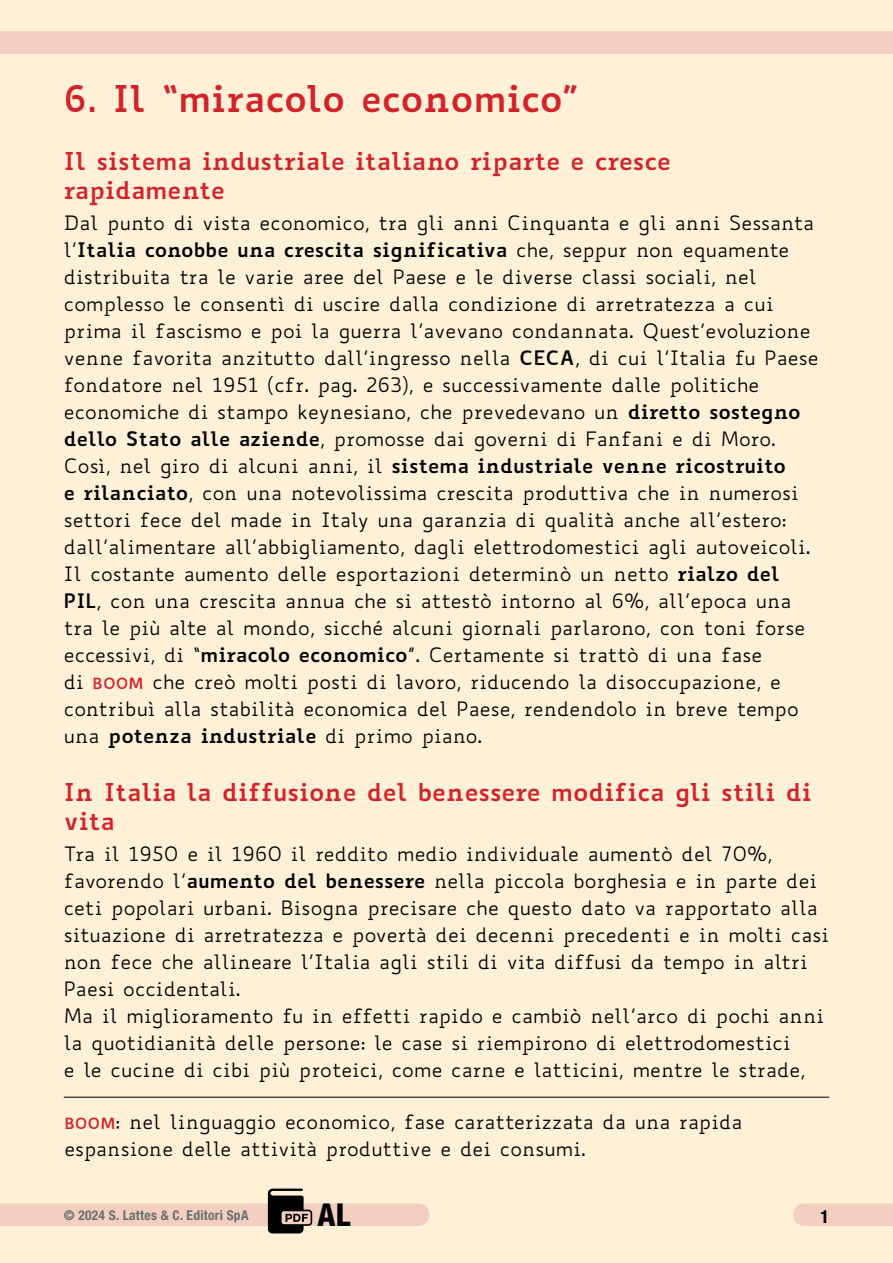
<style>
.page{position:relative;width:893px;height:1263px;background:#fff0d8}
.page>*{position:absolute;margin:0;border:0;box-sizing:border-box;transform-origin:0 0}
.t1{font:700 36px "Biancoenero";letter-spacing:-.01em;color:#d2232a}
.t2{font:800 condensed 31.5px "Helvetica Neue LT Std";color:#000}
.t3{font:700 24px/28.5px "Biancoenero";color:#d2232a}
.t4{font:19.5px/27px "Biancoenero";color:#000}
.t5{font:700 condensed 18px "Helvetica Neue LT Std";color:#000}
.t6{font:700 condensed 13.5px "Helvetica Neue LT Std";letter-spacing:.02em;color:#6d6e71}
.s1{font-weight:700}
.s2{font-weight:700;font-size:15px;color:#d2232a}
</style>
<div class="page">
<div style="left:0;top:1203px;width:418px;height:23px;background:#f3cfc1"></div>
<div style="left:0;top:31px;width:893px;height:23px;background:#f3cfc1"></div>
<hr style="left:64px;top:1097px;width:765px;height:1px;background:#000">
<div style="left:804px;top:1203px;width:89px;height:23px;background:#f3cfc1"></div>
<svg style="left:268px;top:1188px;width:44px;height:45px"></svg>
<h1 class="t1" style="left:64px;top:67px;width:517px">6. Il “miracolo economico”</h1>
<p class="t3" style="left:64px;top:144px;width:609px">Il sistema industriale italiano riparte e cresce rapidamente</p>
<p class="t4" style="left:64px;top:209px;width:756px">Dal punto di vista economico, tra gli anni Cinquanta e gli anni Sessanta l’<span class="s1">Italia conobbe una crescita significativa</span> che, seppur non equamente distribuita tra le varie aree del Paese e le diverse classi sociali, nel complesso le consentì di uscire dalla condizione di arretratezza a cui prima il fascismo e poi la guerra l’avevano condannata. Quest’evoluzione venne favorita anzitutto dall’ingresso nella <span class="s1">CECA</span>, di cui l’Italia fu Paese fondatore nel 1951 (cfr. pag. 263), e successivamente dalle politiche economiche di stampo keynesiano, che prevedevano un <span class="s1">diretto sostegno dello Stato alle aziende</span>, promosse dai governi di Fanfani e di Moro.<br>Così, nel giro di alcuni anni, il <span class="s1">sistema industriale venne ricostruito<br>e rilanciato</span>, con una notevolissima crescita produttiva che in numerosi settori fece del made in Italy una garanzia di qualità anche all’estero: dall’alimentare all’abbigliamento, dagli elettrodomestici agli autoveicoli.<br>Il costante aumento delle esportazioni determinò un netto <span class="s1">rialzo del PIL</span>, con una crescita annua che si attestò intorno al 6%, all’epoca una tra le più alte al mondo, sicché alcuni giornali parlarono, con toni forse eccessivi, di “<span class="s1">miracolo economico</span>”. Certamente si trattò di una fase<br>di <span class="s2">BOOM</span> che creò molti posti di lavoro, riducendo la disoccupazione, e contribuì alla stabilità economica del Paese, rendendolo in breve tempo una <span class="s1">potenza industriale</span> di primo piano.</p>
<p class="t3" style="left:64px;top:775px;width:750px">In Italia la diffusione del benessere modifica gli stili di vita</p>
<p class="t4" style="left:64px;top:840px;width:767px">Tra il 1950 e il 1960 il reddito medio individuale aumentò del 70%, favorendo l’<span class="s1">aumento del benessere</span> nella piccola borghesia e in parte dei ceti popolari urbani. Bisogna precisare che questo dato va rapportato alla situazione di arretratezza e povertà dei decenni precedenti e in molti casi non fece che allineare l’Italia agli stili di vita diffusi da tempo in altri Paesi occidentali.<br>Ma il miglioramento fu in effetti rapido e cambiò nell’arco di pochi anni la quotidianità delle persone: le case si riempirono di elettrodomestici<br>e le cucine di cibi più proteici, come carne e latticini, mentre le strade,</p>
<p class="t4" style="left:64px;top:1108px;width:680px"><span class="s2">BOOM</span>: nel linguaggio economico, fase caratterizzata da una rapida espansione delle attività produttive e dei consumi.</p>
<p class="t6" style="left:64px;top:1206px;width:186px">© 2024 S. Lattes &amp; C. Editori SpA</p>
<h2 class="t2" style="left:318px;top:1195px;width:34px">AL</h2>
<p class="t5" style="left:820px;top:1206px;width:10px">1</p>
</div>
